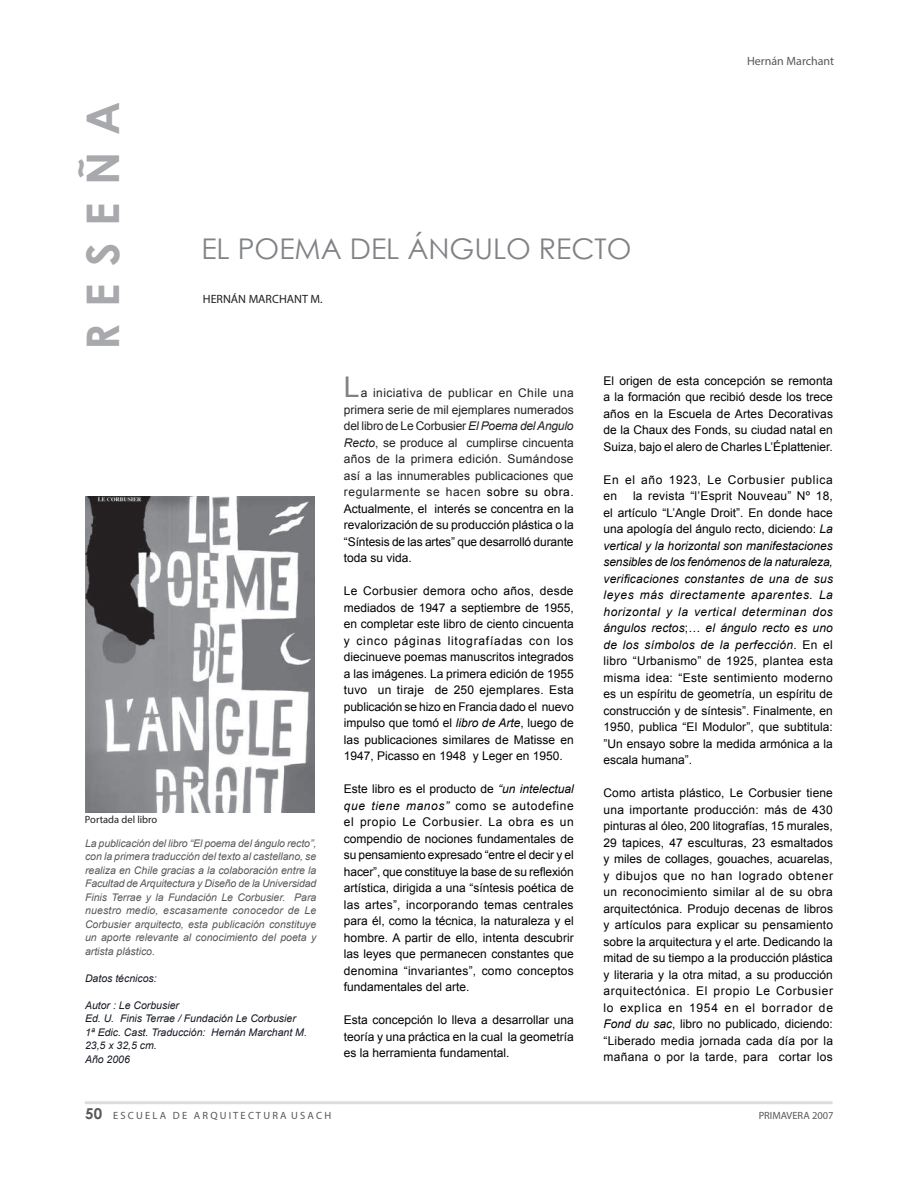
<style>
.page{position:relative;width:918px;height:1188px;background:#fff}
.page>*{position:absolute;margin:0;border:0;box-sizing:border-box;transform-origin:0 0}
.t1{font:700 45px "Century Gothic";letter-spacing:.38em;color:#a8a9ad}
.t2{font:28.5px "Century Gothic";color:#808285}
.t3{font:28.5px "Arial";color:#808285}
.t4{font:12px/16.5px "Arial";color:#000001;text-align:justify}
.t5{font:12px/16.5px "Arial";letter-spacing:-.01em;color:#231f20;text-align:justify}
.t6{font:12px/16.5px "Arial";letter-spacing:.05em;color:#000001}
.t7{font:12px "Myriad Pro";color:#231f20}
.t8{font:12px "Myriad Pro";color:#57585a}
.t9{font:italic 10.5px/13.5px "Arial";color:#57585a;text-align:justify}
.t10{font:italic 10.5px/13.5px "Arial";color:#151922}
.t11{font:10.5px "Myriad Pro";color:#57585a}
.t12{font:10.5px "Myriad Pro";color:#231f20}
.s1{font-style:italic}
.s2{color:#000001}
.s3{font-family:"Century Gothic";font-weight:700;font-size:15px}
</style>
<div class="page">
<hr style="left:85px;top:1101px;width:748px;height:3px;background:#dcdddf">
<img style="left:85px;top:496px;width:229px;height:316px">
<h1 class="t1" style="left:69px;top:350px;width:250px;rotate:-90deg">RESEÑA</h1>
<h2 class="t2" style="left:201px;top:229px;width:432px">EL POEMA DEL ÁNGULO RECTO</h2>
<p class="t7" style="left:203px;top:292px;width:121px">HERNÁN MARCHANT M.</p>
<p class="t8" style="left:747px;top:54px;width:89px">Hernán Marchant</p>
<p class="t12" style="left:85px;top:813px;width:74px">Portada del libro</p>
<p class="t9" style="left:85px;top:837px;width:233px">La publicación del libro “El poema del ángulo recto”, con la primera traducción del texto al castellano, se realiza en Chile gracias a la colaboración entre la Facultad de Arquitectura y Diseño de la Universidad Finis Terrae y la Fundación Le Corbusier. Para nuestro medio, escasamente conocedor de Le Corbusier arquitecto, esta publicación constituye un aporte relevante al conocimiento del poeta y artista plástico.</p>
<p class="t10" style="left:85px;top:972px;width:73px">Datos técnicos:</p>
<p class="t10" style="left:85px;top:999px;width:223px">Autor : Le Corbusier<br>Ed. U. Finis Terrae / Fundación Le Corbusier<br>1ª Edic. Cast. Traducción: Hernán Marchant M.<br>23,5 x 32,5 cm.<br>Año 2006</p>
<h2 class="t3" style="left:344px;top:368px;width:17px">L</h2>
<p class="t5" style="left:344px;top:385px;width:231px;text-indent:17px">a iniciativa de publicar en Chile una primera serie de mil ejemplares numerados del libro de Le Corbusier <span class="s1">El Poema del Angulo Recto</span>, se produce al cumplirse cincuenta años de la primera edición. Sumándose así a las innumerables publicaciones que regularmente se hacen <span class="s2">sobre su obra.<br>Actualmente, el interés se concentra en la revalorización de su producción plástica o la “Síntesis de las artes” que desarrolló durante toda su vida.</span></p>
<p class="t4" style="left:344px;top:583px;width:231px">Le Corbusier demora ocho años, desde mediados de 1947 a septiembre de 1955, en completar este libro de ciento cincuenta y cinco páginas litografíadas con los diecinueve poemas manuscritos integrados a las imágenes. La primera edición de 1955 tuvo un tiraje de 250 ejemplares. Esta publicación se hizo en Francia dado el nuevo impulso que tomó el <span class="s1">libro de Arte</span>, luego de las publicaciones similares de Matisse en 1947, Picasso en 1948 y Leger en 1950.</p>
<p class="t4" style="left:344px;top:781px;width:231px">Este libro es el producto de <span class="s1">“un intelectual que tiene manos”</span> como se autodefine el propio Le Corbusier. La obra es un compendio de nociones fundamentales de su pensamiento expresado “entre el decir y el hacer”, que constituye la base de su reflexión artística, dirigida a una “síntesis poética de las artes”, incorporando temas centrales para él, como la técnica, la naturaleza y el hombre. A partir de ello, intenta descubrir las leyes que permanecen constantes que denomina “invariantes”, como conceptos fundamentales del arte.</p>
<p class="t4" style="left:344px;top:1012px;width:231px">Esta concepción lo lleva a desarrollar una teoría y una práctica en la cual la geometría es la herramienta fundamental.</p>
<p class="t4" style="left:604px;top:372px;width:231px">El origen de esta concepción se remonta a la formación que recibió desde los trece años en la Escuela de Artes Decorativas de la Chaux des Fonds, su ciudad natal en Suiza, bajo el alero de Charles L’Éplattenier.</p>
<p class="t6" style="left:604px;top:471px;width:231px">En el año 1923, Le Corbusier publica en</p>
<p class="t4" style="left:604px;top:488px;width:231px;text-indent:30px">la revista “l’Esprit Nouveau” Nº 18, el artículo “L’Angle Droit”. En donde hace una apología del ángulo recto, diciendo: <span class="s1">La vertical y la horizontal son manifestaciones sensibles de los fenómenos de la naturaleza, verificaciones constantes de una de sus leyes más directamente aparentes. La horizontal y la vertical determinan dos ángulos rectos</span>;… <span class="s1">el ángulo recto es uno de los símbolos de la perfección</span>. En el libro “Urbanismo” de 1925, plantea esta misma idea: “Este sentimiento moderno es un espíritu de geometría, un espíritu de construcción y de síntesis”. Finalmente, en 1950, publica “El Modulor”, que subtitula: ”Un ensayo sobre la medida armónica a la escala humana”.</p>
<p class="t4" style="left:604px;top:785px;width:231px">Como artista plástico, Le Corbusier tiene una importante producción: más de 430 pinturas al óleo, 200 litografías, 15 murales, 29 tapices, 47 esculturas, 23 esmaltados y miles de collages, gouaches, acuarelas, y dibujos que no han logrado obtener un reconocimiento similar al de su obra arquitectónica. Produjo decenas de libros y artículos para explicar su pensamiento sobre la arquitectura y el arte. Dedicando la mitad de su tiempo a la producción plástica y literaria y la otra mitad, a su producción arquitectónica. El propio Le Corbusier lo explica en 1954 en el borrador de <span class="s1">Fond du sac</span>, libro no publicado, diciendo: “Liberado media jornada cada día por la mañana o por la tarde, para cortar los</p>
<p class="t11" style="left:85px;top:1109px;width:248px"><span class="s3">50</span> E S C U E L A D E A R Q U I T E C T U R A U S A C H</p>
<p class="t11" style="left:759px;top:1109px;width:76px">PRIMAVERA 2007</p>
</div>
